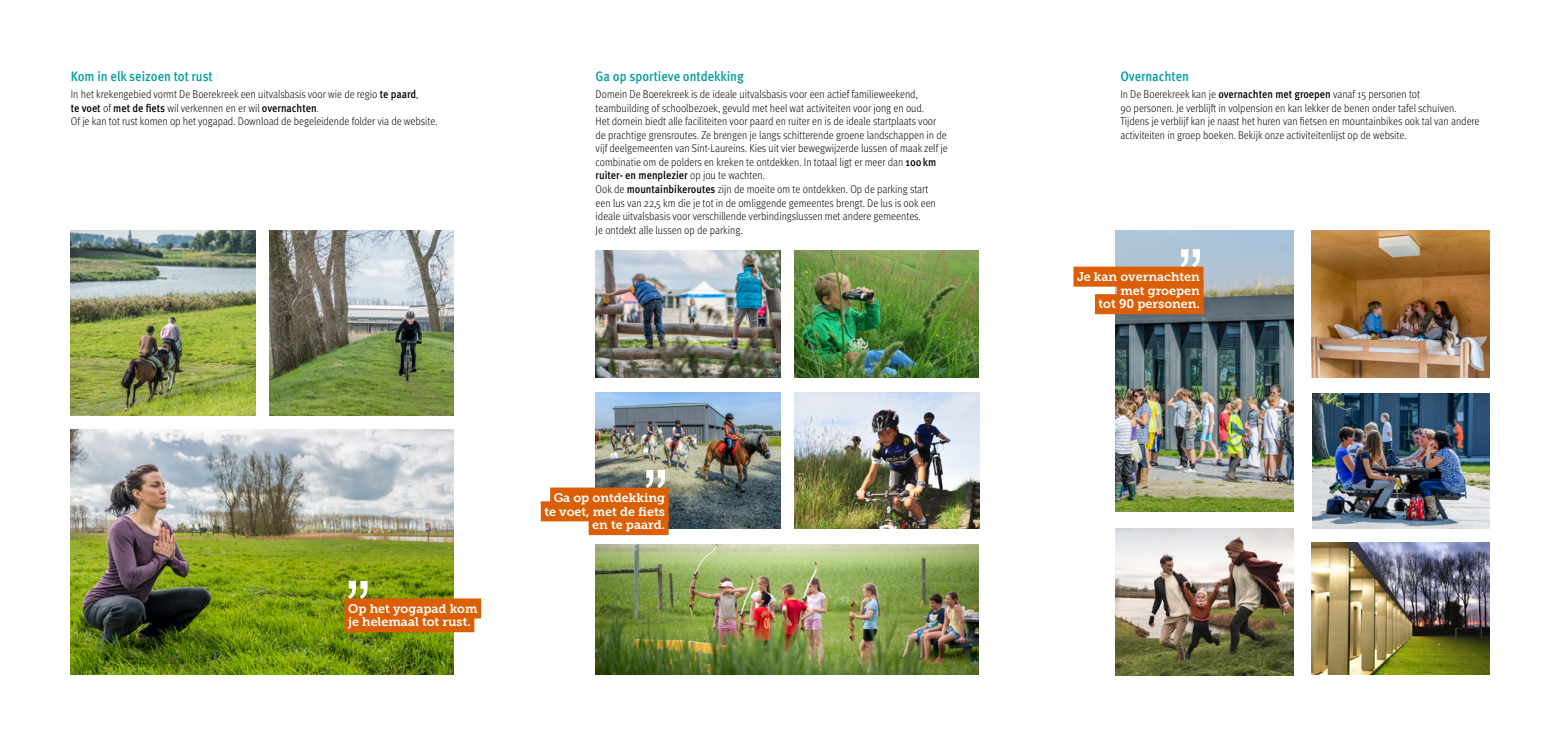
<style>
.page{position:relative;width:1560px;height:745px;background:#fff}
.page>*{position:absolute;margin:0;border:0;box-sizing:border-box;transform-origin:0 0}
.t1{font:500 13.75px "Meta Pro";letter-spacing:-.01em;color:#009ca0;scale:.9 1}
.t2{font:12.5px/13.8px "Museo Slab 700";color:#fff;text-align:right}
.t3{font:300 11.25px/13.5px "Meta Pro";color:#000;scale:.9 1}
.s1{font-weight:500}
</style>
<div class="page">
<img style="left:71px;top:429px;width:383px;height:244px">
<img style="left:71px;top:230px;width:184px;height:185px">
<img style="left:269px;top:230px;width:185px;height:185px">
<img style="left:595px;top:544px;width:383px;height:129px">
<img style="left:595px;top:250px;width:185px;height:128px">
<img style="left:1311px;top:230px;width:177px;height:148px">
<div style="left:344px;top:598px;width:137px;height:20px;background:#da5f06"></div>
<div style="left:344px;top:611px;width:130px;height:20px;background:#da5f06"></div>
<svg style="left:348px;top:580px;width:19px;height:18px"></svg>
<img style="left:1115px;top:528px;width:177px;height:147px">
<img style="left:794px;top:250px;width:184px;height:128px">
<img style="left:1311px;top:542px;width:177px;height:131px">
<img style="left:1115px;top:230px;width:177px;height:281px">
<img style="left:1312px;top:393px;width:176px;height:135px">
<img style="left:595px;top:392px;width:185px;height:136px">
<img style="left:794px;top:392px;width:185px;height:136px">
<div style="left:550px;top:487px;width:118px;height:20px;background:#da5f06"></div>
<div style="left:540px;top:501px;width:128px;height:20px;background:#da5f06"></div>
<div style="left:588px;top:514px;width:80px;height:20px;background:#da5f06"></div>
<svg style="left:645px;top:469px;width:20px;height:18px"></svg>
<div style="left:1073px;top:266px;width:130px;height:20px;background:#da5f06"></div>
<div style="left:1116px;top:280px;width:87px;height:20px;background:#da5f06"></div>
<div style="left:1094px;top:294px;width:109px;height:20px;background:#da5f06"></div>
<svg style="left:1180px;top:249px;width:19px;height:18px"></svg>
<p class="t1" style="left:71px;top:66px;width:159px">Kom in elk seizoen tot rust</p>
<p class="t3" style="left:71px;top:87px;width:409px">In het krekengebied vormt De Boerekreek een uitvalsbasis voor wie de regio <span class="s1">te paard</span>,<br><span class="s1">te voet</span> of <span class="s1">met de fiets</span> wil verkennen en er wil <span class="s1">overnachten</span>.<br>Of je kan tot rust komen op het yogapad. Download de begeleidende folder via de website.</p>
<p class="t1" style="left:595px;top:66px;width:166px">Ga op sportieve ontdekking</p>
<p class="t3" style="left:595px;top:87px;width:393px">Domein De Boerekreek is de ideale uitvalsbasis voor een actief familieweekend, teambuilding of schoolbezoek, gevuld met heel wat activiteiten voor jong en oud.<br>Het domein biedt alle faciliteiten voor paard en ruiter en is de ideale startplaats voor de prachtige grensroutes. Ze brengen je langs schitterende groene landschappen in de vijf deelgemeenten van Sint-Laureins. Kies uit vier bewegwijzerde lussen of maak zelf je combinatie om de polders en kreken te ontdekken. In totaal ligt er meer dan <span class="s1">100km ruiter- en menplezier</span> op jou te wachten.<br>Ook de <span class="s1">mountainbikeroutes</span> zijn de moeite om te ontdekken. Op de parking start<br>een lus van 22,5 km die je tot in de omliggende gemeentes brengt. De lus is ook een ideale uitvalsbasis voor verschillende verbindingslussen met andere gemeentes.<br>Je ontdekt alle lussen op de parking.</p>
<p class="t2" style="left:348px;top:601px;width:131px;text-align:left">Op het yogapad kom je helemaal tot rust.</p>
<p class="t2" style="left:544px;top:490px;width:122px">Ga op ontdekking te voet, met de fiets en te paard.</p>
<p class="t1" style="left:1120px;top:66px;width:78px">Overnachten</p>
<p class="t3" style="left:1120px;top:87px;width:400px">In De Boerekreek kan je <span class="s1">overnachten met groepen</span> vanaf 15 personen tot<br>90 personen. Je verblijft in volpension en kan lekker de benen onder tafel schuiven.<br>Tijdens je verblijf kan je naast het huren van fietsen en mountainbikes ook tal van andere activiteiten in groep boeken. Bekijk onze activiteitenlijst op de website.</p>
<p class="t2" style="left:1076px;top:269px;width:124px">Je kan overnachten met groepen<br>tot 90 personen.</p>
</div>
